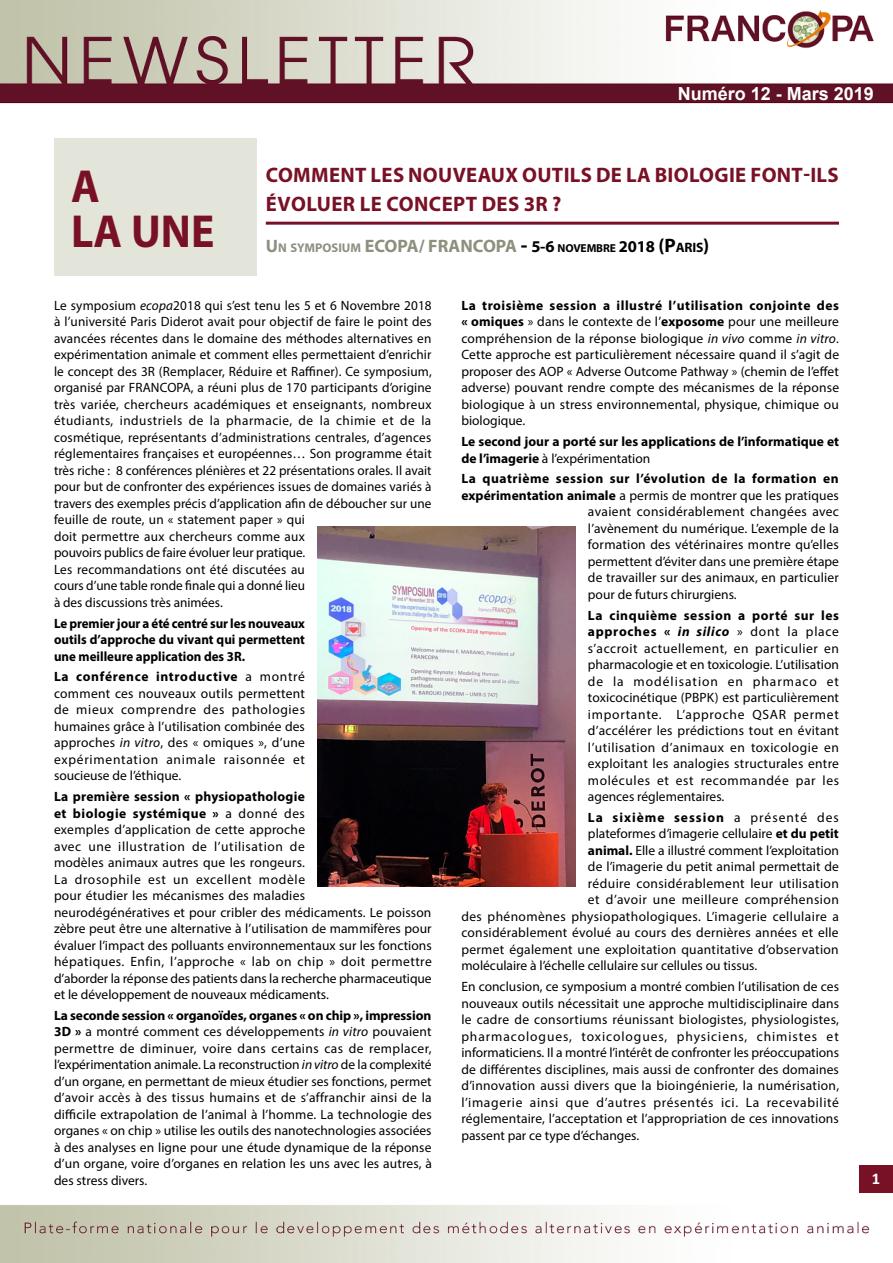
<style>
.page{position:relative;width:893px;height:1263px;background:#fff}
.page>*{position:absolute;margin:0;border:0;box-sizing:border-box;transform-origin:0 0}
.t1{font:700 46.5px/45px "Myriad Pro";color:#791126;scale:.94 1}
.t2{font:700 21px/28.8px "Myriad Pro";letter-spacing:.015em;color:#791126}
.t3{font:700 18px "Myriad Pro";color:#8d8f7f}
.t4{font:700 18px "Arial";color:#fff}
.t5{font:700 16.5px "Calibri";color:#fff}
.t6{font:13.5px/16.5px "Myriad Pro";letter-spacing:.01em;color:#000;text-align:justify}
.t7{font:13.5px "Myriad Pro";letter-spacing:.03em;color:#000}
.t8{font:700 13.5px/16.5px "Myriad Pro";letter-spacing:.005em;color:#000;text-align:justify;scale:.96 1}
.t9{font:700 13.5px/16.5px "Myriad Pro";letter-spacing:.005em;color:#000}
.t10{font:700 13.5px "Myriad Pro";letter-spacing:.04em;color:#000}
.t11{font:13.5px "Myriad Pro";letter-spacing:.035em;color:#000}
.t12{font:700 13.5px "Myriad Pro";letter-spacing:.07em;color:#000}
.s1{font-size:12.6px}
.s2{font-size:21px;color:#000}
.s3{font-size:16.5px;color:#000}
.s4{font-size:11.55px;color:#000}
.s5{font-size:19.5px;color:#000}
.s6{font-size:13.65px;color:#000}
.s7{font-style:italic}
.s8{font-weight:700}
.s9{font-weight:400}
.s10{font-weight:700;font-style:italic}
</style>
<div class="page">
<img style="left:0;top:0;width:893px;height:1263px">
<div style="left:859px;top:1165px;width:34px;height:27px;background:#791126"></div>
<div style="left:54px;top:138px;width:202px;height:137px;background:#e3e4da"></div>
<hr style="left:266px;top:222px;width:573px;height:3px;background:#791126">
<img style="left:318px;top:526px;width:257px;height:360px">
<h3 class="t4" style="left:678px;top:81px;width:198px">Numéro 12 - Mars 2019</h3>
<h1 class="t1" style="left:71px;top:162px;width:154px">A<br>LA UNE</h1>
<h2 class="t2" style="left:266px;top:160px;width:574px">Comment les nouveaux outils de la biologie font-ils évoluer le concept des 3R ?</h2>
<h3 class="t3" style="left:266px;top:234px;width:445px">U<span class="s1">N SYMPOSIUM</span> ECOPA/ FRANCOPA <span class="s2">-</span> <span class="s3">5-6</span> <span class="s4">NOVEMBRE</span> <span class="s3">2018</span> <span class="s5">(P</span><span class="s6">ARIS</span><span class="s5">)</span></h3>
<p class="t6" style="left:54px;top:297px;width:379px;text-align:left">Le symposium <span class="s7">ecopa</span>2018 qui s’est tenu les 5 et 6 Novembre 2018 à l’université Paris Diderot avait pour objectif de faire le point des avancées récentes dans le domaine des méthodes alternatives en expérimentation animale et comment elles permettaient d’enrichir le concept des 3R (Remplacer, Réduire et Raffiner). Ce symposium, organisé par FRANCOPA, a réuni plus de 170 participants d’origine très variée, chercheurs académiques et enseignants, nombreux étudiants, industriels de la pharmacie, de la chimie et de la cosmétique, représentants d’administrations centrales, d’agences réglementaires françaises et européennes… Son programme était très riche : 8 conférences plénières et 22 présentations orales. Il avait pour but de confronter des expériences issues de domaines variés à travers des exemples précis d’application afin de déboucher sur une feuille de route, un « statement paper » qui<br>doit permettre aux chercheurs comme aux<br>pouvoirs publics de faire évoluer leur pratique.<br>Les recommandations ont été discutées au<br>cours d’une table ronde finale qui a donné lieu<br>à des discussions très animées.</p>
<p class="t8" style="left:54px;top:614px;width:263px">Le premier jour a été centré sur les nouveaux outils d’approche du vivant qui permettent une meilleure application des 3R.</p>
<p class="t6" style="left:54px;top:668px;width:253px"><span class="s8">La conférence introductive</span> a montré comment ces nouveaux outils permettent de mieux comprendre des pathologies humaines grâce à l’utilisation combinée des approches <span class="s7">in vitro</span>, des « omiques », d’une expérimentation animale raisonnée et soucieuse de l’éthique.</p>
<p class="t6" style="left:54px;top:788px;width:379px;text-align:left"><span class="s8">La première session « physiopathologie<br>et biologie systémique »</span> a donné des<br>exemples d’application de cette approche<br>avec une illustration de l’utilisation de<br>modèles animaux autres que les rongeurs.<br>La drosophile est un excellent modèle<br>pour étudier les mécanismes des maladies<br>neurodégénératives et pour cribler des médicaments. Le poisson zèbre peut être une alternative à l’utilisation de mammifères pour évaluer l’impact des polluants environnementaux sur les fonctions hépatiques. Enfin, l’approche « lab on chip » doit permettre d’aborder la réponse des patients dans la recherche pharmaceutique et le développement de nouveaux médicaments.</p>
<p class="t6" style="left:54px;top:1007px;width:379px"><span class="s8">La seconde session « organoïdes, organes « on chip », impression 3D »</span> a montré comment ces développements <span class="s7">in vitro</span> pouvaient permettre de diminuer, voire dans certains cas de remplacer, l’expérimentation animale. La reconstruction <span class="s7">in vitro</span> de la complexité d’un organe, en permettant de mieux étudier ses fonctions, permet d’avoir accès à des tissus humains et de s’affranchir ainsi de la difficile extrapolation de l’animal à l’homme. La technologie des organes « on chip » utilise les outils des nanotechnologies associées à des analyses en ligne pour une étude dynamique de la réponse d’un organe, voire d’organes en relation les uns avec les autres, à des stress divers.</p>
<p class="t6" style="left:461px;top:297px;width:379px"><span class="s8">La troisième session a illustré l’utilisation conjointe des « omiques</span> » dans le contexte de l’<span class="s8">exposome</span> pour une meilleure compréhension de la réponse biologique <span class="s7">in vivo</span> comme <span class="s7">in vitro</span>.<br>Cette approche est particulièrement nécessaire quand il s’agit de proposer des AOP « Adverse Outcome Pathway » (chemin de l’effet adverse) pouvant rendre compte des mécanismes de la réponse biologique à un stress environnemental, physique, chimique ou biologique.</p>
<p class="t9" style="left:461px;top:433px;width:379px">Le second jour a porté sur les applications de l’informatique et de l’imagerie <span class="s9">à l’expérimentation</span></p>
<p class="t10" style="left:461px;top:470px;width:379px">La quatrième session sur l’évolution de la formation en</p>
<p class="t6" style="left:461px;top:487px;width:379px"><span class="s8">expérimentation animale</span> a permis de montrer que les pratiques</p>
<p class="t7" style="left:588px;top:503px;width:253px">avaient considérablement changées avec</p>
<p class="t6" style="left:588px;top:520px;width:253px">l’avènement du numérique. L’exemple de la</p>
<p class="t6" style="left:588px;top:536px;width:252px">formation des vétérinaires montre qu’elles</p>
<p class="t6" style="left:588px;top:553px;width:252px">permettent d’éviter dans une première étape</p>
<p class="t6" style="left:588px;top:569px;width:252px">de travailler sur des animaux, en particulier</p>
<p class="t6" style="left:588px;top:586px;width:150px">pour de futurs chirurgiens.</p>
<p class="t6" style="left:588px;top:607px;width:253px"><span class="s8">La cinquième session a porté sur les approches «</span> <span class="s10">in silico</span> » dont la place s’accroit actuellement, en particulier en pharmacologie et en toxicologie. L’utilisation de la modélisation en pharmaco et toxicocinétique (PBPK) est particulièrement importante. L’approche QSAR permet d’accélérer les prédictions tout en évitant l’utilisation d’animaux en toxicologie en exploitant les analogies structurales entre molécules et est recommandée par les agences réglementaires.</p>
<p class="t12" style="left:588px;top:808px;width:252px">La sixième session <span class="s9">a présenté des</span></p>
<p class="t6" style="left:588px;top:825px;width:252px">plateformes d’imagerie cellulaire <span class="s8">et du petit</span></p>
<p class="t6" style="left:588px;top:842px;width:252px"><span class="s8">animal.</span> Elle a illustré comment l’exploitation</p>
<p class="t6" style="left:588px;top:858px;width:252px">de l’imagerie du petit animal permettait de</p>
<p class="t7" style="left:588px;top:875px;width:252px">réduire considérablement leur utilisation</p>
<p class="t11" style="left:588px;top:891px;width:252px">et d’avoir une meilleure compréhension</p>
<p class="t7" style="left:461px;top:908px;width:379px">des phénomènes physiopathologiques. L’imagerie cellulaire a</p>
<p class="t6" style="left:461px;top:924px;width:379px">considérablement évolué au cours des dernières années et elle</p>
<p class="t6" style="left:461px;top:941px;width:379px">permet également une exploitation quantitative d’observation</p>
<p class="t6" style="left:461px;top:957px;width:297px">moléculaire à l’échelle cellulaire sur cellules ou tissus.</p>
<p class="t6" style="left:461px;top:978px;width:379px">En conclusion, ce symposium a montré combien l’utilisation de ces nouveaux outils nécessitait une approche multidisciplinaire dans le cadre de consortiums réunissant biologistes, physiologistes, pharmacologues, toxicologues, physiciens, chimistes et informaticiens. Il a montré l’intérêt de confronter les préoccupations de différentes disciplines, mais aussi de confronter des domaines d’innovation aussi divers que la bioingénierie, la numérisation, l’imagerie ainsi que d’autres présentés ici. La recevabilité réglementaire, l’acceptation et l’appropriation de ces innovations passent par ce type d’échanges.</p>
<p class="t5" style="left:872px;top:1167px;width:10px">1</p>
</div>
